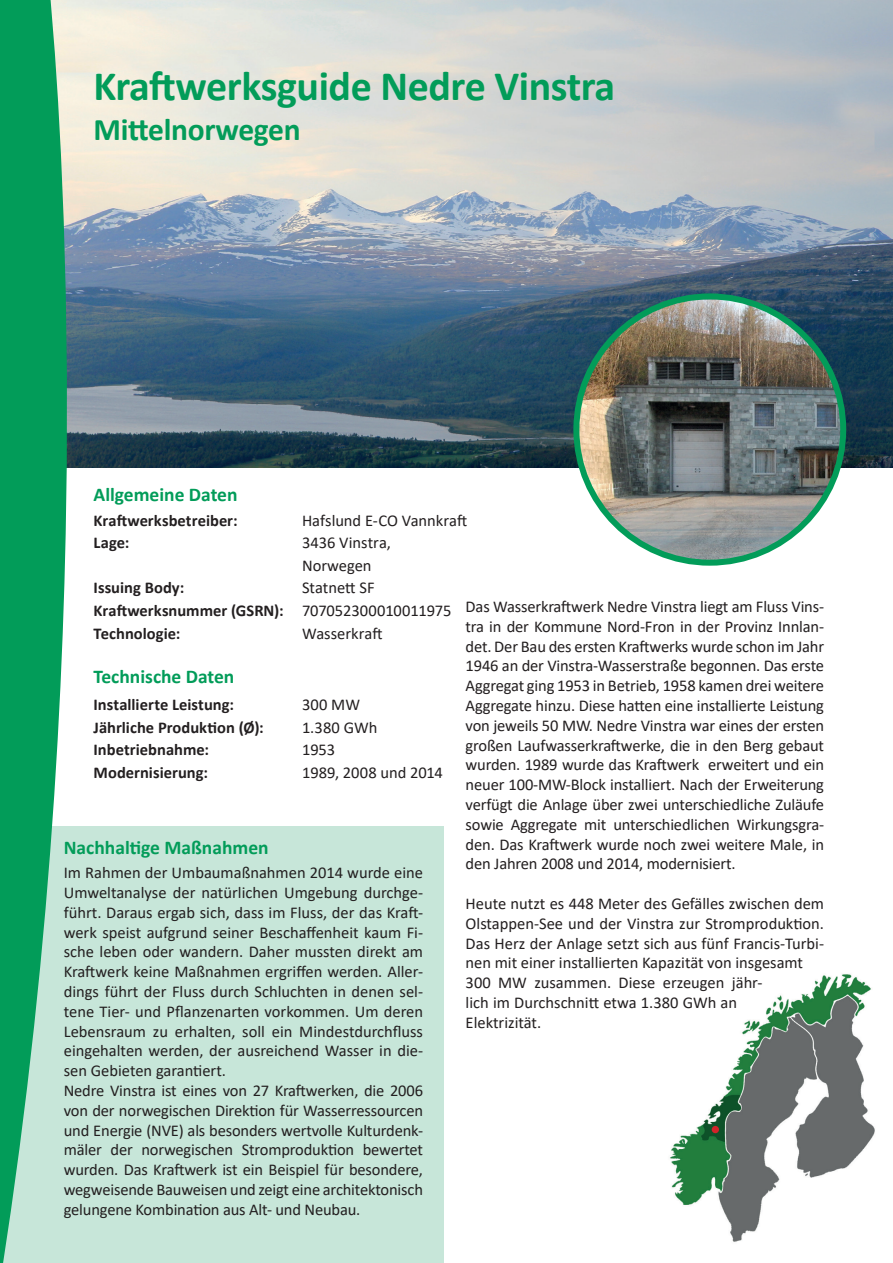
<style>
.page{position:relative;width:893px;height:1263px;background:#fff}
.page>*{position:absolute;margin:0;border:0;box-sizing:border-box;transform-origin:0 0}
.t1{font:700 42px "Calibri";letter-spacing:-.01em;color:#029c59}
.t2{font:700 31.5px "Calibri";letter-spacing:-.01em;color:#029c59}
.t3{font:700 19.5px "Calibri";color:#029c59}
.t4{font:16.5px/19.8px "Calibri";color:#231f20}
.t5{font:700 16.5px/22.5px "Calibri";color:#231f20}
.s1{font-weight:400}
</style>
<div class="page">
<div style="left:0;top:826px;width:444px;height:437px;background:#c7e6d9"></div>
<img style="left:107px;top:0;width:786px;height:468px">
<img style="left:576px;top:299px;width:267px;height:264px">
<div style="left:573px;top:293px;width:273px;height:273px;border:6px solid #029c59;border-radius:50%"></div>
<svg style="left:0;top:0;width:107px;height:1263px"></svg>
<img style="left:670px;top:974px;width:205px;height:268px">
<div style="left:712px;top:1126px;width:7px;height:7px;background:#d1232a;border-radius:50%"></div>
<h1 class="t1" style="left:94px;top:56px;width:523px">Kraftwerksguide Nedre Vinstra</h1>
<h2 class="t2" style="left:94px;top:107px;width:209px">Mittelnorwegen</h2>
<p class="t3" style="left:94px;top:480px;width:145px">Allgemeine Daten</p>
<p class="t5" style="left:94px;top:509px;width:146px">Kraftwerksbetreiber:</p>
<p class="t4" style="left:302px;top:510px;width:167px">Hafslund E-CO Vannkraft</p>
<p class="t5" style="left:94px;top:531px;width:37px">Lage:</p>
<p class="t4" style="left:302px;top:531px;width:90px;line-height:22.5px">3436 Vinstra,<br>Norwegen</p>
<p class="t5" style="left:94px;top:576px;width:92px">Issuing Body:</p>
<p class="t5" style="left:94px;top:576px;width:359px;text-indent:208px"><span class="s1">Statnett SF<br></span>Kraftwerksnummer (GSRN): <span class="s1">707052300010011975<br></span>Technologie:</p>
<p class="t4" style="left:466px;top:596px;width:360px;text-align:justify">Das Wasserkraftwerk Nedre Vinstra liegt am Fluss Vins&shy;tra in der Kommune Nord-Fron in der Provinz Innlan&shy;det. Der Bau des ersten Kraftwerks wurde schon im Jahr 1946 an der Vinstra-Wasserstraße begonnen. Das erste Aggregat ging 1953 in Betrieb, 1958 kamen drei weitere Aggregate hinzu. Diese hatten eine installierte Leistung von jeweils 50 MW. Nedre Vinstra war eines der ersten großen Laufwasserkraftwerke, die in den Berg gebaut wurden. 1989 wurde das Kraftwerk erweitert und ein neuer 100-MW-Block installiert. Nach der Erweiterung verfügt die Anlage über zwei unterschiedliche Zuläufe sowie Aggregate mit unterschiedlichen Wirkungsgra&shy;den. Das Kraftwerk wurde noch zwei weitere Male, in den Jahren 2008 und 2014, modernisiert.</p>
<p class="t4" style="left:466px;top:893px;width:360px">Heute nutzt es 448 Meter des Gefälles zwischen dem Olstappen-See und der Vinstra zur Stromproduktion.<br>Das Herz der Anlage setzt sich aus fünf Francis-Turbi&shy;nen mit einer installierten Kapazität von insgesamt 300 MW zusammen. Diese erzeugen jähr-<br>lich im Durchschnitt etwa 1.380 GWh an<br>Elektrizität.</p>
<p class="t4" style="left:302px;top:623px;width:82px">Wasserkraft</p>
<p class="t3" style="left:94px;top:663px;width:142px">Technische Daten</p>
<p class="t5" style="left:94px;top:693px;width:142px">Installierte Leistung:</p>
<p class="t4" style="left:302px;top:694px;width:59px">300 MW</p>
<p class="t5" style="left:94px;top:716px;width:172px">Jährliche Produktion (Ø):</p>
<p class="t4" style="left:302px;top:717px;width:77px">1.380 GWh</p>
<p class="t5" style="left:94px;top:738px;width:117px">Inbetriebnahme:</p>
<p class="t4" style="left:302px;top:739px;width:35px">1953</p>
<p class="t5" style="left:94px;top:761px;width:116px">Modernisierung:</p>
<p class="t4" style="left:302px;top:762px;width:142px">1989, 2008 und 2014</p>
<p class="t3" style="left:64px;top:834px;width:206px">Nachhaltige Maßnahmen</p>
<p class="t4" style="left:64px;top:862px;width:361px">Im Rahmen der Umbaumaßnahmen 2014 wurde eine Umweltanalyse der natürlichen Umgebung durchge&shy;führt. Daraus ergab sich, dass im Fluss, der das Kraft&shy;werk speist aufgrund seiner Beschaffenheit kaum Fi&shy;sche leben oder wandern. Daher mussten direkt am Kraftwerk keine Maßnahmen ergriffen werden. Aller&shy;dings führt der Fluss durch Schluchten in denen sel&shy;tene Tier- und Pflanzenarten vorkommen. Um deren Lebensraum zu erhalten, soll ein Mindestdurchfluss eingehalten werden, der ausreichend Wasser in die&shy;sen Gebieten garantiert.<br>Nedre Vinstra ist eines von 27 Kraftwerken, die 2006 von der norwegischen Direktion für Wasserressourcen und Energie (NVE) als besonders wertvolle Kulturdenk&shy;mäler der norwegischen Stromproduktion bewertet wurden. Das Kraftwerk ist ein Beispiel für besondere, wegweisende Bauweisen und zeigt eine architektonisch gelungene Kombination aus Alt- und Neubau.</p>
</div>
